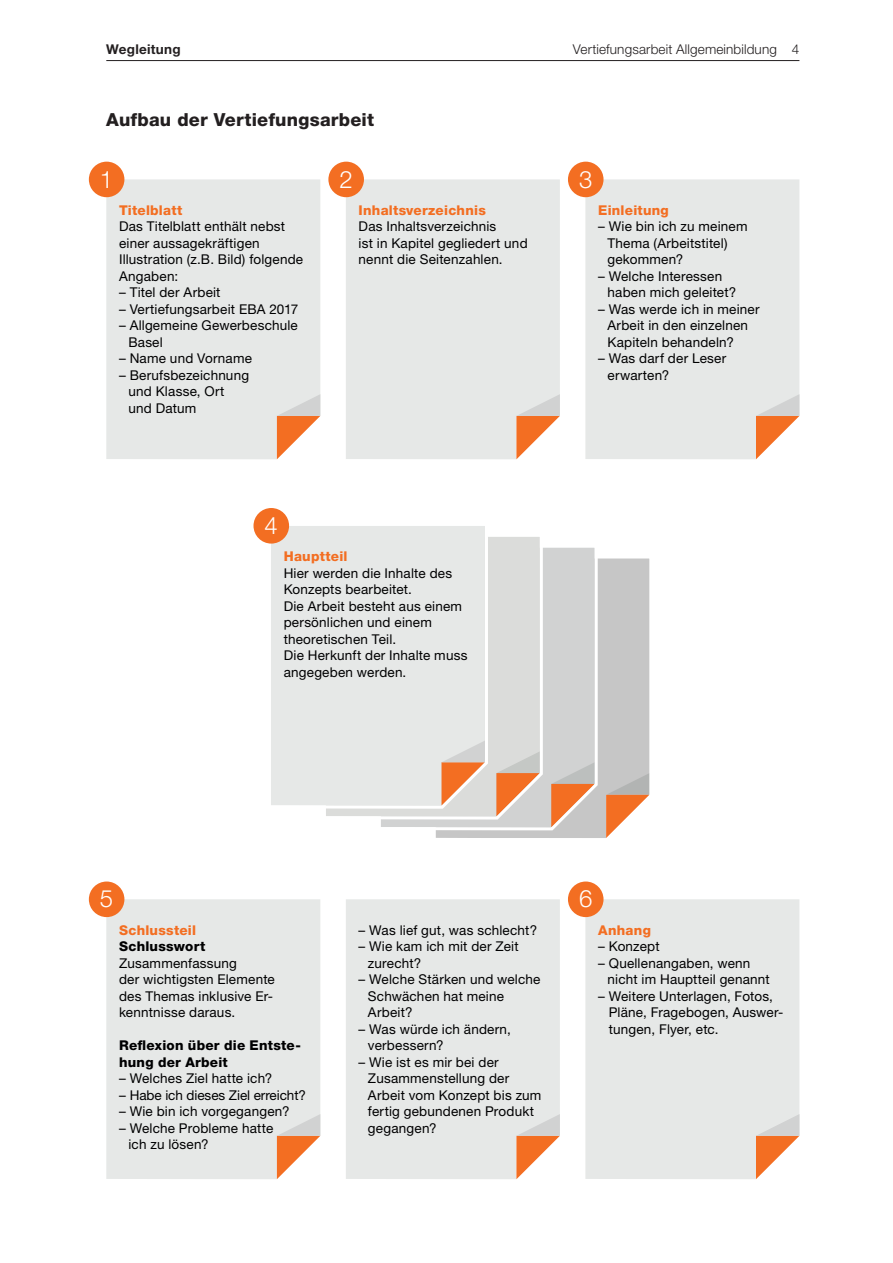
<style>
.page{position:relative;width:893px;height:1263px;background:#fff}
.page>*{position:absolute;margin:0;border:0;box-sizing:border-box;transform-origin:0 0}
.t1{font:300 24px "Helvetica Neue";color:#fff}
.t2{font:800 18px "Helvetica Neue LT";letter-spacing:.01em;color:#231f20}
.t3{font:13.5px/16.5px "Helvetica Neue";letter-spacing:.015em;color:#000001}
.t4{font:800 13.5px "Helvetica Neue";letter-spacing:.015em;color:#f36e22}
.t5{font:800 13.5px/16.5px "Helvetica Neue";letter-spacing:.02em;color:#000001}
.t6{font:300 13.5px "Helvetica Neue";letter-spacing:.01em;color:#000001}
.t7{font:300 13.5px "Helvetica Neue LT";letter-spacing:.01em;color:#231f20}
.t8{font:13.5px "Helvetica Neue";letter-spacing:-.005em;color:#000001}
.t9{font:700 13.5px "Helvetica Neue LT";letter-spacing:.015em;color:#231f20}
</style>
<div class="page">
<hr style="left:106px;top:60px;width:693px;height:1px;background:#231f20">
<div style="left:106px;top:179px;width:214px;height:280px;background:#e6e8e7"></div>
<div style="left:106px;top:899px;width:214px;height:280px;background:#e6e8e7"></div>
<div style="left:346px;top:179px;width:214px;height:280px;background:#e6e8e7"></div>
<div style="left:346px;top:899px;width:214px;height:280px;background:#e6e8e7"></div>
<div style="left:585px;top:179px;width:214px;height:280px;background:#e6e8e7"></div>
<div style="left:585px;top:899px;width:214px;height:280px;background:#e6e8e7"></div>
<svg style="left:277px;top:394px;width:43px;height:65px"></svg>
<svg style="left:277px;top:1114px;width:43px;height:65px"></svg>
<svg style="left:516px;top:394px;width:44px;height:65px"></svg>
<svg style="left:516px;top:1114px;width:44px;height:65px"></svg>
<svg style="left:756px;top:394px;width:43px;height:65px"></svg>
<svg style="left:756px;top:1114px;width:43px;height:65px"></svg>
<div style="left:89px;top:162px;width:35px;height:35px;background:#f36e22;border-radius:50%"></div>
<svg style="left:435px;top:558px;width:215px;height:280px;background:#ccc4bf"></svg>
<svg style="left:381px;top:547px;width:219px;height:285px;background:#d4ceca"></svg>
<svg style="left:326px;top:537px;width:220px;height:284px;background:#ddd7d2"></svg>
<svg style="left:271px;top:521px;width:220px;height:289px;background:#e6e6e4"></svg>
<div style="left:253px;top:508px;width:36px;height:36px;background:#f36e22;border-radius:50%"></div>
<div style="left:89px;top:881px;width:35px;height:36px;background:#f36e22;border-radius:50%"></div>
<div style="left:328px;top:162px;width:36px;height:35px;background:#f36e22;border-radius:50%"></div>
<div style="left:568px;top:162px;width:35px;height:35px;background:#f36e22;border-radius:50%"></div>
<div style="left:568px;top:881px;width:35px;height:36px;background:#f36e22;border-radius:50%"></div>
<p class="t9" style="left:106px;top:41px;width:76px">Wegleitung</p>
<p class="t7" style="left:573px;top:41px;width:228px">Vertiefungsarbeit Allgemeinbildung 4</p>
<p class="t6" style="left:545px;top:43px;width:258px">Vertiefungsarbeit Allgemeinbildung 2017/18</p>
<h2 class="t2" style="left:106px;top:109px;width:269px">Aufbau der Vertiefungsarbeit</h2>
<h1 class="t1" style="left:100px;top:164px;width:15px">1</h1>
<p class="t4" style="left:119px;top:202px;width:65px">Titelblatt</p>
<p class="t3" style="left:119px;top:218px;width:186px">Das Titelblatt enthält nebst einer aussagekräftigen<br>Illustration (z.B. Bild) folgende<br>Angaben:</p>
<p class="t3" style="left:119px;top:284px;width:103px">– Titel der Arbeit</p>
<p class="t3" style="left:119px;top:300px;width:181px">– Vertiefungsarbeit EBA 2017</p>
<p class="t3" style="left:128px;top:317px;width:171px;text-indent:-9px">– Allgemeine Gewerbeschule<br>Basel</p>
<p class="t3" style="left:119px;top:350px;width:134px">– Name und Vorname</p>
<p class="t3" style="left:128px;top:366px;width:122px;text-indent:-9px">– Berufsbezeichnung und Klasse, Ort und Datum</p>
<h1 class="t1" style="left:340px;top:164px;width:15px">2</h1>
<h1 class="t1" style="left:579px;top:164px;width:15px">3</h1>
<p class="t4" style="left:359px;top:202px;width:129px">Inhaltsverzeichnis</p>
<p class="t3" style="left:359px;top:218px;width:171px">Das Inhaltsverzeichnis<br>ist in Kapitel gegliedert und nennt die Seitenzahlen.</p>
<p class="t4" style="left:598px;top:202px;width:72px">Einleitung</p>
<p class="t3" style="left:607px;top:218px;width:142px;text-indent:-9px">– Wie bin ich zu meinem<br>Thema (Arbeitstitel) gekommen?</p>
<p class="t3" style="left:607px;top:268px;width:130px;text-indent:-9px">– Welche Interessen haben mich geleitet?</p>
<p class="t3" style="left:607px;top:301px;width:154px;text-indent:-9px">– Was werde ich in meiner<br>Arbeit in den einzelnen<br>Kapiteln behandeln?</p>
<p class="t3" style="left:607px;top:350px;width:120px;text-indent:-9px">– Was darf der Leser erwarten?</p>
<h1 class="t1" style="left:265px;top:511px;width:15px">4</h1>
<p class="t4" style="left:284px;top:548px;width:65px">Hauptteil</p>
<p class="t3" style="left:284px;top:564px;width:185px">Hier werden die Inhalte des<br>Konzepts bearbeitet.<br>Die Arbeit besteht aus einem persönlichen und einem theoretischen Teil.<br>Die Herkunft der Inhalte muss angegeben werden.</p>
<h1 class="t1" style="left:100px;top:884px;width:15px">5</h1>
<p class="t4" style="left:119px;top:922px;width:79px">Schlussteil</p>
<p class="t5" style="left:119px;top:938px;width:88px">Schlusswort</p>
<p class="t3" style="left:119px;top:954px;width:157px">Zusammenfassung<br>der wichtigsten Elemente des Themas inklusive Er&shy;kenntnisse daraus.</p>
<p class="t5" style="left:119px;top:1037px;width:183px">Reflexion über die Entste&shy;hung der Arbeit</p>
<p class="t3" style="left:119px;top:1070px;width:155px">– Welches Ziel hatte ich?</p>
<p class="t8" style="left:119px;top:1087px;width:188px">– Habe ich dieses Ziel erreicht?</p>
<p class="t3" style="left:119px;top:1103px;width:172px">– Wie bin ich vorgegangen?</p>
<p class="t3" style="left:128px;top:1119px;width:146px;text-indent:-9px">– Welche Probleme hatte ich zu lösen?</p>
<p class="t3" style="left:359px;top:921px;width:180px">– Was lief gut, was schlecht?</p>
<p class="t3" style="left:368px;top:938px;width:152px;text-indent:-9px">– Wie kam ich mit der Zeit zurecht?</p>
<p class="t3" style="left:368px;top:971px;width:174px;text-indent:-9px">– Welche Stärken und welche<br>Schwächen hat meine<br>Arbeit?</p>
<p class="t3" style="left:368px;top:1020px;width:144px;text-indent:-9px">– Was würde ich ändern, verbessern?</p>
<p class="t3" style="left:368px;top:1053px;width:175px;text-indent:-9px">– Wie ist es mir bei der<br>Zusammenstellung der<br>Arbeit vom Konzept bis zum fertig gebundenen Produkt gegangen?</p>
<h1 class="t1" style="left:579px;top:884px;width:15px">6</h1>
<p class="t4" style="left:598px;top:922px;width:54px">Anhang</p>
<p class="t3" style="left:598px;top:938px;width:63px">– Konzept</p>
<p class="t3" style="left:607px;top:954px;width:164px;text-indent:-9px">– Quellenangaben, wenn nicht im Hauptteil genannt</p>
<p class="t3" style="left:609px;top:987px;width:176px;text-indent:-11px">– Weitere Unterlagen, Fotos,<br>Pläne, Fragebogen, Auswer&shy;tungen, Flyer, etc.</p>
</div>
